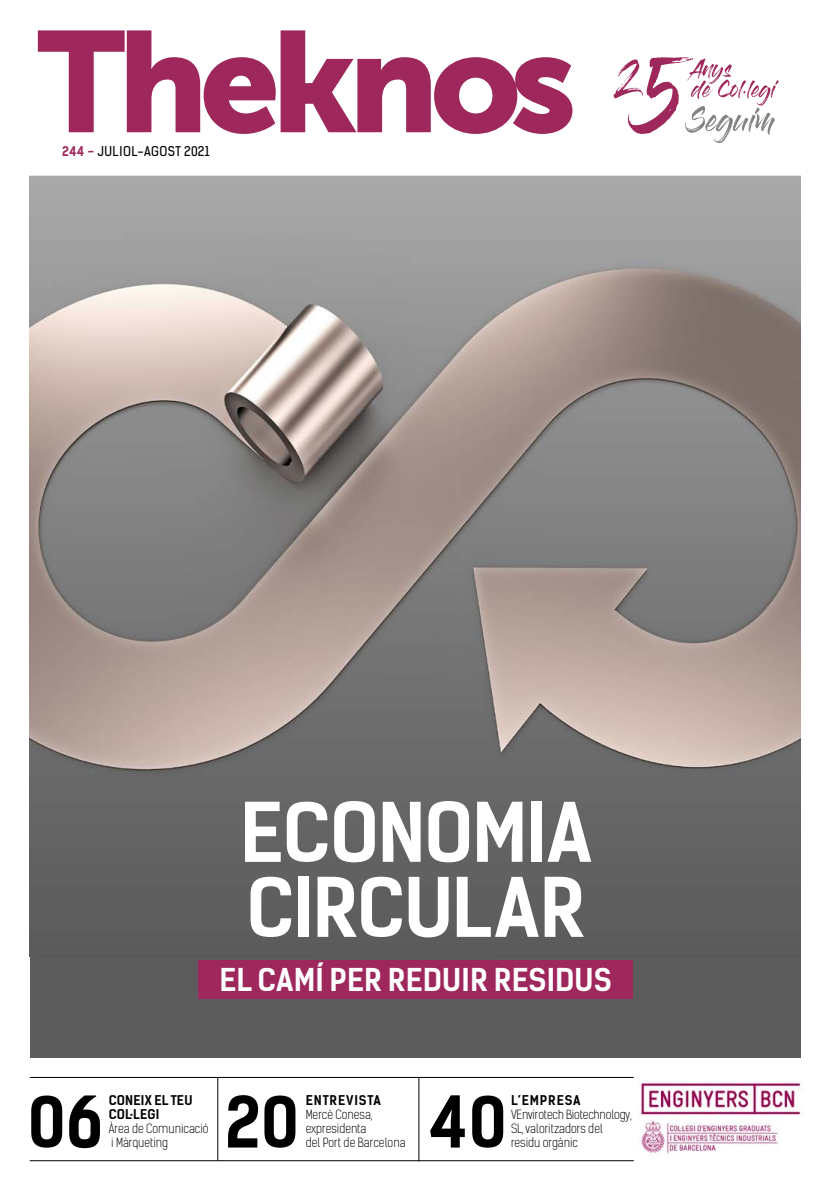
<style>
.page{position:relative;width:830px;height:1191px;background:#fff}
.page>*{position:absolute;margin:0;border:0;box-sizing:border-box;transform-origin:0 0}
.t1{font:700 78px/75px "Kelson Sans";letter-spacing:-.025em;color:#fff}
.t2{font:700 67.65px "Kelson Sans";color:#000}
.t3{font:700 30px "Kelson Sans";letter-spacing:.005em;color:#fff}
.t4{font:12.9px "Kelson Sans";letter-spacing:.04em;color:#000}
.t5{font:700 12.9px "Kelson Sans";letter-spacing:.065em;color:#000}
.t6{font:700 12.9px/14.2px "Kelson Sans";letter-spacing:.03em;color:#000}
.t7{font:300 12.15px/14.2px "Kelson Sans";color:#000}
.s1{font-weight:700;color:#9e285c}
</style>
<div class="page">
<div style="left:30px;top:164px;width:769px;height:893px;background:#5c5c5c"></div>
<img style="left:30px;top:176px;width:769px;height:629px">
<svg style="left:29px;top:30px;width:772px;height:146px"></svg>
<svg style="left:229px;top:76px;width:22px;height:10px"></svg>
<div style="left:459px;top:78px;width:33px;height:35px;background:#fff;border-radius:50%"></div>
<hr style="left:30px;top:1160px;width:603px;height:1px;background:#000">
<hr style="left:30px;top:1077px;width:603px;height:1px;background:#000">
<hr style="left:418px;top:1077px;width:1px;height:84px;background:#000">
<hr style="left:217px;top:1077px;width:1px;height:83px;background:#000">
<img style="left:639px;top:1082px;width:163px;height:72px">
<svg style="left:613px;top:57px;width:165px;height:86px"></svg>
<div style="left:198px;top:960px;width:433px;height:38px;background:#9e285c"></div>
<p class="t4" style="left:62px;top:143px;width:149px"><span class="s1">244 -</span> JULIOL-AGOST 2021</p>
<h1 class="t1" style="left:239px;top:795px;width:354px">ECONOMIA<br>CIRCULAR</h1>
<h3 class="t3" style="left:219px;top:961px;width:394px">EL CAMÍ PER REDUIR RESIDUS</h3>
<p class="t6" style="left:109px;top:1092px;width:85px">CONEIX EL TEU<br>COL·LEGI</p>
<p class="t7" style="left:109px;top:1121px;width:101px">Àrea de Comunicació i Màrqueting</p>
<h2 class="t2" style="left:28px;top:1080px;width:77px">06</h2>
<h2 class="t2" style="left:430px;top:1080px;width:78px">40</h2>
<p class="t5" style="left:511px;top:1091px;width:71px">L’EMPRESA</p>
<h2 class="t2" style="left:225px;top:1080px;width:75px">20</h2>
<p class="t5" style="left:305px;top:1091px;width:76px">ENTREVISTA</p>
<p class="t7" style="left:511px;top:1107px;width:122px">VEnvirotech Biotechnology,<br>SL, valoritzadors del residu orgànic</p>
<p class="t7" style="left:305px;top:1107px;width:101px">Mercè Conesa, expresidenta<br>del Port de Barcelona</p>
</div>
